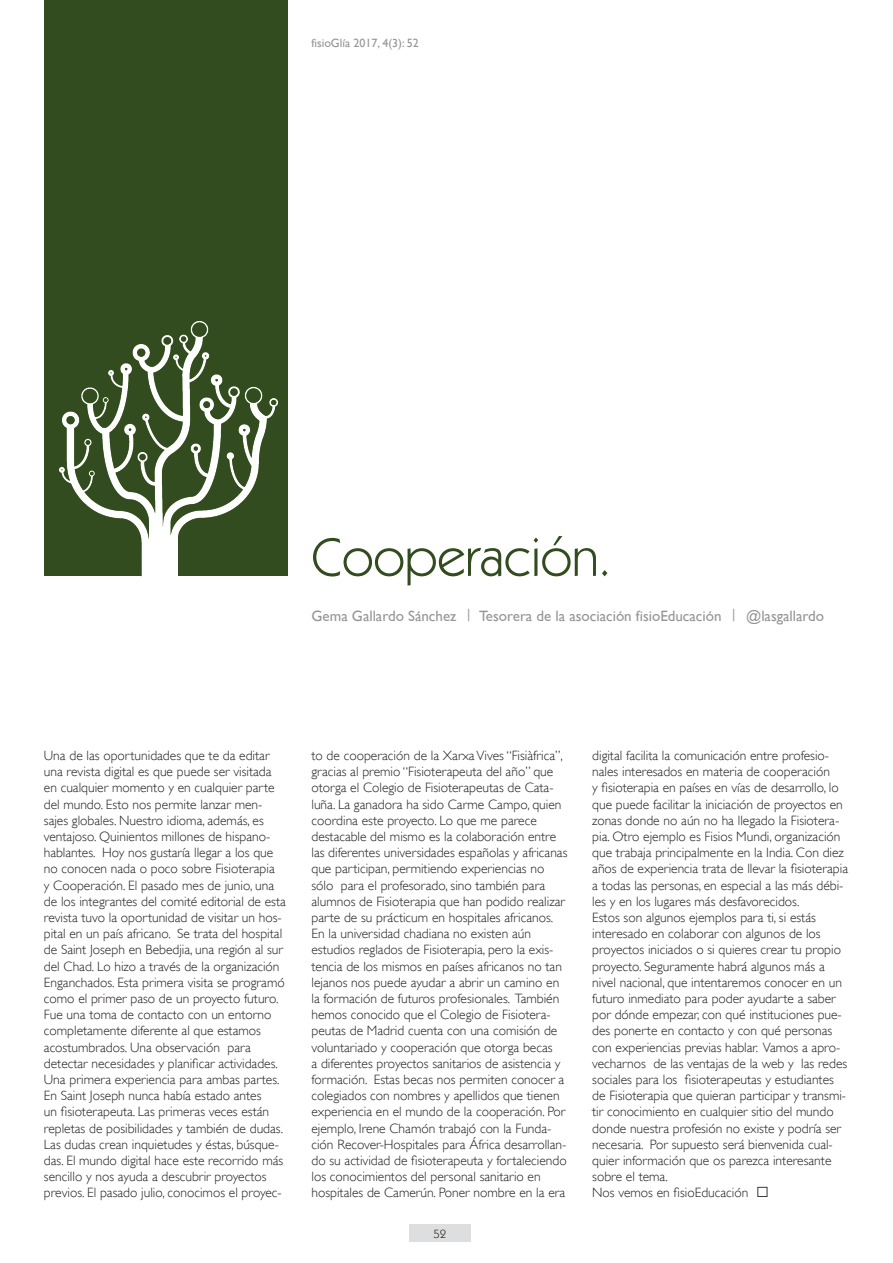
<style>
.page{position:relative;width:893px;height:1263px;background:#fff}
.page>*{position:absolute;margin:0;border:0;box-sizing:border-box;transform-origin:0 0}
.t1{font:54px "Kabel IT Cby BT";color:#324c1f}
.t2{font:15px "Gill Sans";color:#939598}
.t3{font:300 13.5px/16.2px "Gill Sans";color:#231f20}
.t4{font:12px "Gill Sans";color:#939598}
.t5{font:12px "Kabel IT Cby BT";color:#231f20}
.s1{font-weight:400}
</style>
<div class="page">
<div style="left:409px;top:1224px;width:62px;height:18px;background:#dddee0"></div>
<div style="left:44px;top:0;width:244px;height:576px;background:#324c1f"></div>
<img style="left:60px;top:322px;width:218px;height:254px">
<p class="t4" style="left:311px;top:36px;width:109px">fisioGlía 2017, 4(3): 52</p>
<p class="t1" style="left:311px;top:524px;width:301px">Cooperación.</p>
<p class="t2" style="left:311px;top:607px;width:514px">Gema Gallardo Sánchez | Tesorera de la asociación fisioEducación | @lasgallardo</p>
<p class="t3" style="left:44px;top:747px;width:243px">Una de las oportunidades que te da editar una revista digital es que puede ser visitada en cualquier momento y en cualquier parte del mundo. Esto nos permite lanzar men&shy;sajes globales. Nuestro idioma, además, es ventajoso. Quinientos millones de hispano&shy;hablantes. Hoy nos gustaría llegar a los que no conocen nada o poco sobre Fisioterapia<br>y Cooperación. El pasado mes de junio, una de los integrantes del comité editorial de esta revista tuvo la oportunidad de visitar un hos&shy;pital en un país africano. Se trata del hospital de Saint Joseph en Bebedjia, una región al sur del Chad. Lo hizo a través de la organización Enganchados. Esta primera visita se programó como el primer paso de un proyecto futuro.<br>Fue una toma de contacto con un entorno completamente diferente al que estamos acostumbrados. Una observación para detectar necesidades y planificar actividades.<br>Una primera experiencia para ambas partes.<br>En Saint Joseph nunca había estado antes<br>un fisioterapeuta. Las primeras veces están repletas de posibilidades y también de dudas.<br>Las dudas crean inquietudes y éstas, búsque&shy;das. El mundo digital hace este recorrido más sencillo y nos ayuda a descubrir proyectos previos. El pasado julio, conocimos el proyec-</p>
<p class="t3" style="left:311px;top:747px;width:258px">to de cooperación de la Xarxa Vives “Fisiàfrica”, gracias al premio “Fisioterapeuta del año” que otorga el Colegio de Fisioterapeutas de Cata&shy;luña. La ganadora ha sido Carme Campo, quien coordina este proyecto. Lo que me parece destacable del mismo es la colaboración entre las diferentes universidades españolas y africanas que participan, permitiendo experiencias no sólo para el profesorado, sino también para alumnos de Fisioterapia que han podido realizar parte de su prácticum en hospitales africanos.<br>En la universidad chadiana no existen aún estudios reglados de Fisioterapia, pero la exis&shy;tencia de los mismos en países africanos no tan lejanos nos puede ayudar a abrir un camino en la formación de futuros profesionales. También hemos conocido que el Colegio de Fisiotera&shy;peutas de Madrid cuenta con una comisión de voluntariado y cooperación que otorga becas<br>a diferentes proyectos sanitarios de asistencia y formación. Estas becas nos permiten conocer a colegiados con nombres y apellidos que tienen experiencia en el mundo de la cooperación. Por ejemplo, Irene Chamón trabajó con la Funda&shy;ción Recover-Hospitales para África desarrollan&shy;do su actividad de fisioterapeuta y fortaleciendo los conocimientos del personal sanitario en hospitales de Camerún. Poner nombre en la era</p>
<p class="t5" style="left:433px;top:1226px;width:14px">52</p>
<p class="t3" style="left:592px;top:747px;width:257px">digital facilita la comunicación entre profesio&shy;nales interesados en materia de cooperación<br>y fisioterapia en países en vías de desarrollo, lo que puede facilitar la iniciación de proyectos en zonas donde no aún no ha llegado la Fisiotera&shy;pia. Otro ejemplo es Fisios Mundi, organización que trabaja principalmente en la India. Con diez años de experiencia trata de llevar la fisioterapia a todas las personas, en especial a las más débi&shy;les y en los lugares más desfavorecidos.</p>
<p class="t3" style="left:592px;top:909px;width:256px">Estos son algunos ejemplos para ti, si estás interesado en colaborar con algunos de los proyectos iniciados o si quieres crear tu propio proyecto. Seguramente habrá algunos más a nivel nacional, que intentaremos conocer en un futuro inmediato para poder ayudarte a saber por dónde empezar, con qué instituciones pue&shy;des ponerte en contacto y con qué personas con experiencias previas hablar. Vamos a apro&shy;vecharnos de las ventajas de la web y las redes sociales para los fisioterapeutas y estudiantes de Fisioterapia que quieran participar y transmi&shy;tir conocimiento en cualquier sitio del mundo donde nuestra profesión no existe y podría ser necesaria. Por supuesto será bienvenida cual&shy;quier información que os parezca interesante sobre el tema.</p>
<p class="t3" style="left:592px;top:1185px;width:179px">Nos vemos en fisioEducación <span class="s1">·</span></p>
</div>
